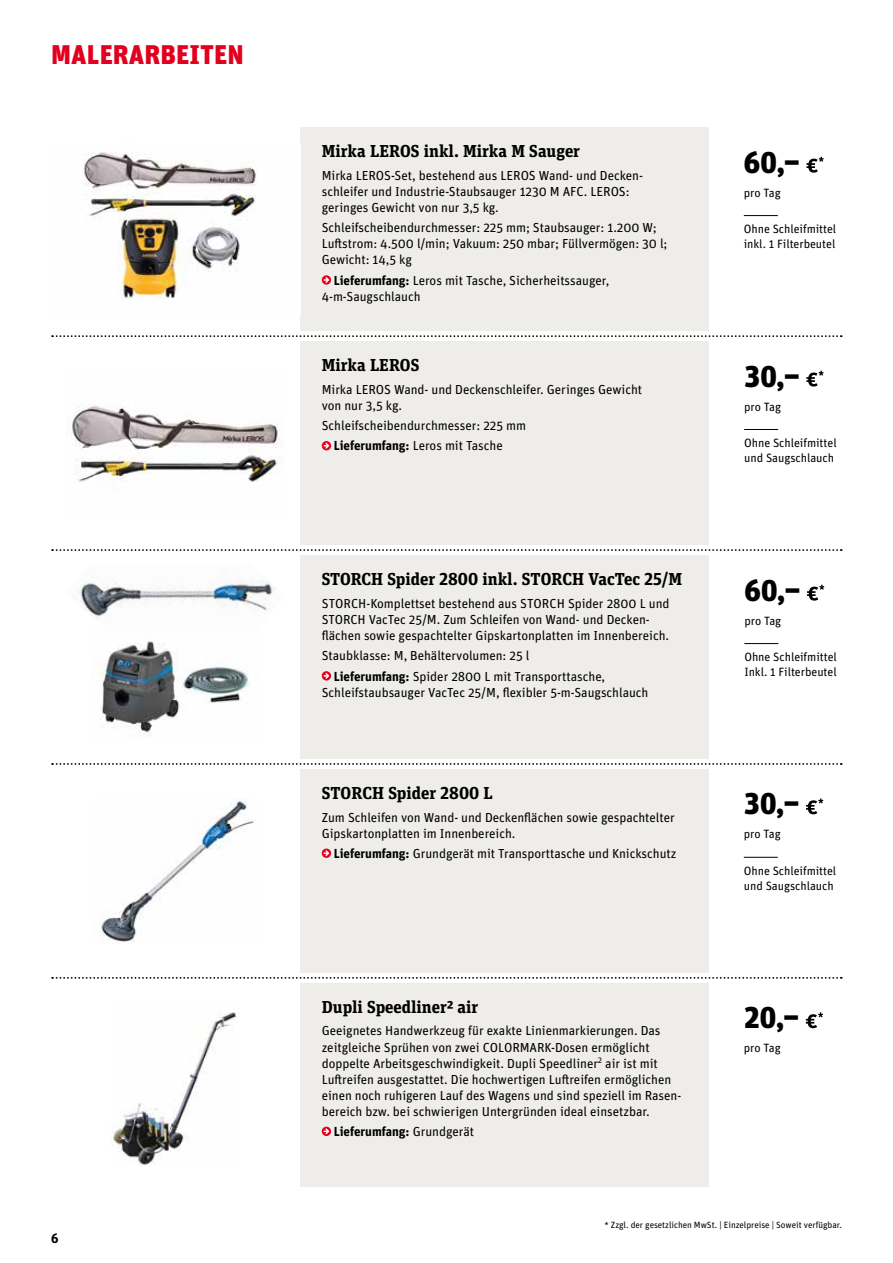
<style>
.page{position:relative;width:893px;height:1263px;background:#fff}
.page>*{position:absolute;margin:0;border:0;box-sizing:border-box;transform-origin:0 0}
.t1{font:900 30px "Unit Pro";letter-spacing:-.01em;color:#000}
.t2{font:900 27px "Unit Pro";letter-spacing:.005em;color:#e3001f}
.t3{font:700 17.25px "Unit Slab OT";color:#000}
.t4{font:700 13.5px "Unit Pro";color:#000}
.t5{font:13.05px/16px "Unit Pro";letter-spacing:-.005em;color:#000}
.t6{font:700 13.05px "Unit Pro";letter-spacing:-.005em;color:#000}
.t7{font:12px/15px "Unit Pro";letter-spacing:-.005em;color:#000}
.t8{font:9px "Unit Pro";letter-spacing:-.005em;color:#000}
.s1{font-weight:700}
.s2{font-weight:400}
</style>
<div class="page">
<div style="left:300px;top:128px;width:408px;height:203px;background:#eeedea"></div>
<div style="left:300px;top:555px;width:408px;height:204px;background:#eeedea"></div>
<div style="left:300px;top:769px;width:408px;height:203px;background:#eeedea"></div>
<div style="left:300px;top:983px;width:408px;height:203px;background:#eeedea"></div>
<svg style="left:52px;top:335px;width:790px;height:2px"></svg>
<svg style="left:52px;top:763px;width:790px;height:2px"></svg>
<svg style="left:52px;top:549px;width:790px;height:2px"></svg>
<svg style="left:52px;top:977px;width:790px;height:2px"></svg>
<hr style="left:744px;top:643px;width:34px;height:1px;background:#000">
<svg style="left:807px;top:585px;width:17px;height:16px"></svg>
<svg style="left:322px;top:671px;width:9px;height:9px"></svg>
<svg style="left:324px;top:673px;width:5px;height:6px"></svg>
<img style="left:95px;top:641px;width:154px;height:96px">
<hr style="left:744px;top:857px;width:34px;height:1px;background:#000">
<svg style="left:806px;top:798px;width:17px;height:16px"></svg>
<svg style="left:322px;top:848px;width:9px;height:10px"></svg>
<svg style="left:324px;top:850px;width:5px;height:6px"></svg>
<img style="left:101px;top:798px;width:153px;height:144px">
<svg style="left:806px;top:1012px;width:17px;height:16px"></svg>
<svg style="left:322px;top:1127px;width:9px;height:9px"></svg>
<svg style="left:324px;top:1128px;width:5px;height:6px"></svg>
<img style="left:112px;top:1012px;width:127px;height:153px">
<div style="left:300px;top:341px;width:408px;height:204px;background:#eeedea"></div>
<hr style="left:744px;top:429px;width:34px;height:1px;background:#000">
<svg style="left:806px;top:371px;width:18px;height:15px"></svg>
<svg style="left:322px;top:441px;width:9px;height:9px"></svg>
<svg style="left:324px;top:443px;width:5px;height:6px"></svg>
<img style="left:70px;top:405px;width:210px;height:86px">
<hr style="left:744px;top:215px;width:34px;height:1px;background:#000">
<svg style="left:806px;top:157px;width:18px;height:16px"></svg>
<svg style="left:322px;top:275px;width:9px;height:10px"></svg>
<svg style="left:324px;top:277px;width:5px;height:6px"></svg>
<img style="left:83px;top:152px;width:174px;height:147px">
<img style="left:77px;top:569px;width:199px;height:49px">
<h2 class="t2" style="left:51px;top:34px;width:194px">MALERARBEITEN</h2>
<p class="t4" style="left:51px;top:1228px;width:9px">6</p>
<h3 class="t3" style="left:322px;top:140px;width:260px">Mirka LEROS inkl. Mirka M Sauger</h3>
<p class="t5" style="left:322px;top:167px;width:323px">Mirka LEROS-Set, bestehend aus LEROS Wand- und Decken&shy;schleifer und Industrie-Staubsauger 1230 M AFC. LEROS: geringes Gewicht von nur 3,5 kg.</p>
<p class="t5" style="left:322px;top:219px;width:347px">Schleifscheibendurchmesser: 225 mm; Staubsauger: 1.200 W;<br>Luftstrom: 4.500 l/min; Vakuum: 250 mbar; Füllvermögen: 30 l;<br>Gewicht: 14,5 kg</p>
<p class="t5" style="left:322px;top:271px;width:289px;text-indent:12px"><span class="s1">Lieferumfang:</span> Leros mit Tasche, Sicherheitssauger,<br>4-m-Saugschlauch</p>
<h3 class="t3" style="left:322px;top:354px;width:99px">Mirka LEROS</h3>
<p class="t5" style="left:322px;top:381px;width:322px">Mirka LEROS Wand- und Deckenschleifer. Geringes Gewicht von nur 3,5 kg.</p>
<p class="t5" style="left:334px;top:415px;width:194px;line-height:20.2px;text-indent:-12px">Schleifscheibendurchmesser: 225 mm<br><span class="s1">Lieferumfang:</span> Leros mit Tasche</p>
<h3 class="t3" style="left:322px;top:568px;width:362px">STORCH Spider 2800 inkl. STORCH VacTec 25/M</h3>
<p class="t5" style="left:322px;top:595px;width:349px">STORCH-Komplettset bestehend aus STORCH Spider 2800 L und<br>STORCH VacTec 25/M. Zum Schleifen von Wand- und Decken&shy;flächen sowie gespachtelter Gipskartonplatten im Innenbereich.</p>
<p class="t5" style="left:334px;top:645px;width:273px;line-height:20.2px;text-indent:-12px">Staubklasse: M, Behältervolumen: 25 l<br><span class="s1">Lieferumfang:</span> Spider 2800 L mit Transporttasche,</p>
<p class="t5" style="left:322px;top:683px;width:328px">Schleifstaubsauger VacTec 25/M, flexibler 5-m-Saugschlauch</p>
<h3 class="t3" style="left:322px;top:782px;width:172px">STORCH Spider 2800 L</h3>
<p class="t5" style="left:322px;top:808px;width:355px">Zum Schleifen von Wand- und Deckenflächen sowie gespachtelter<br>Gipskartonplatten im Innenbereich.</p>
<p class="t5" style="left:334px;top:845px;width:344px"><span class="s1">Lieferumfang:</span> Grundgerät mit Transporttasche und Knickschutz</p>
<h3 class="t3" style="left:322px;top:996px;width:158px">Dupli Speedliner² air</h3>
<p class="t5" style="left:322px;top:1022px;width:361px">Geeignetes Handwerkzeug für exakte Linienmarkierungen. Das zeitgleiche Sprühen von zwei COLORMARK-Dosen ermöglicht doppelte Arbeitsgeschwindigkeit. Dupli Speedliner<sup>2</sup> air ist mit Luftreifen ausgestattet. Die hochwertigen Luftreifen ermöglichen einen noch ruhigeren Lauf des Wagens und sind speziell im Rasen&shy;bereich bzw. bei schwierigen Untergründen ideal einsetzbar.</p>
<p class="t6" style="left:334px;top:1122px;width:142px">Lieferumfang: <span class="s2">Grundgerät</span></p>
<h1 class="t1" style="left:744px;top:140px;width:58px">60,–</h1>
<p class="t7" style="left:744px;top:184px;width:38px">pro Tag</p>
<p class="t7" style="left:744px;top:221px;width:94px">Ohne Schleifmittel inkl. 1 Filterbeutel</p>
<h1 class="t1" style="left:744px;top:354px;width:57px">30,–</h1>
<p class="t7" style="left:744px;top:398px;width:38px">pro Tag</p>
<p class="t7" style="left:744px;top:435px;width:94px">Ohne Schleifmittel und Saugschlauch</p>
<h1 class="t1" style="left:744px;top:568px;width:58px">60,–</h1>
<p class="t7" style="left:744px;top:612px;width:38px">pro Tag</p>
<p class="t7" style="left:744px;top:649px;width:94px">Ohne Schleifmittel<br>Inkl. 1 Filterbeutel</p>
<h1 class="t1" style="left:744px;top:781px;width:57px">30,–</h1>
<p class="t7" style="left:744px;top:826px;width:38px">pro Tag</p>
<p class="t7" style="left:744px;top:862px;width:94px">Ohne Schleifmittel und Saugschlauch</p>
<h1 class="t1" style="left:744px;top:995px;width:57px">20,–</h1>
<p class="t7" style="left:744px;top:1040px;width:38px">pro Tag</p>
<p class="t8" style="left:604px;top:1218px;width:239px">* Zzgl. der gesetzlichen MwSt. | Einzelpreise | Soweit verfügbar.</p>
</div>
